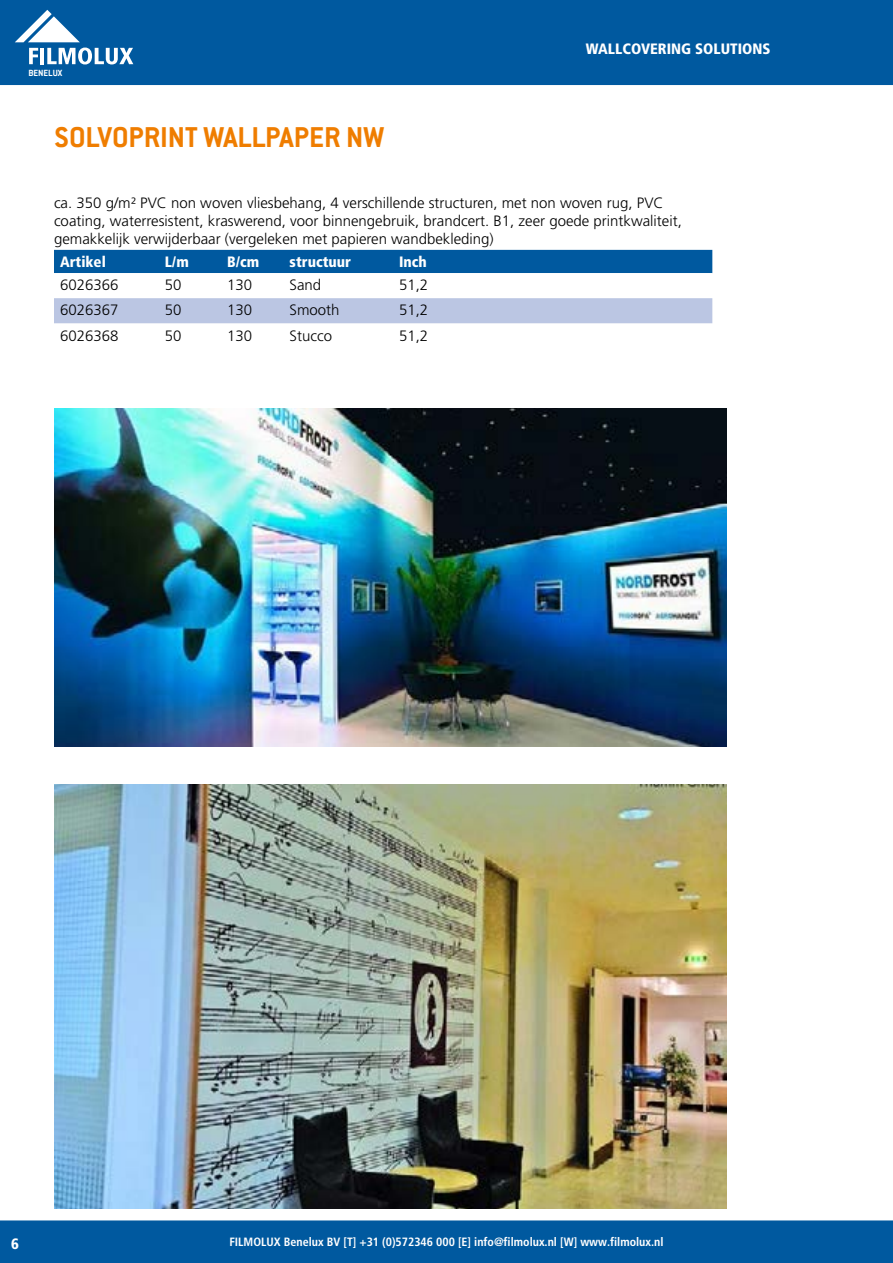
<style>
.page{position:relative;width:893px;height:1263px;background:#fff}
.page>*{position:absolute;margin:0;border:0;box-sizing:border-box;transform-origin:0 0}
.t1{font:700 31.5px "Conduit ITC Std";color:#ef7d00}
.t2{font:300 15px/18px "Frutiger LT Std";color:#000}
.t3{font:900 condensed 15px "Frutiger LT Std";color:#fff}
.t4{font:700 condensed 12px "Frutiger LT Pro";color:#fff}
.t5{font:700 9.75px "Conduit ITC Std";color:#fff}
</style>
<div class="page">
<div style="left:0;top:1220px;width:893px;height:43px;background:#00599f"></div>
<div style="left:0;top:0;width:893px;height:85px;background:#00599f"></div>
<svg style="left:29px;top:48px;width:9px;height:16px"></svg>
<hr style="left:40px;top:48px;width:4px;height:16px;background:#fff">
<svg style="left:47px;top:48px;width:86px;height:16px"></svg>
<svg style="left:15px;top:10px;width:65px;height:32px"></svg>
<div style="left:54px;top:250px;width:658px;height:23px;background:#00599f"></div>
<svg style="left:54px;top:323px;width:658px;height:1px"></svg>
<div style="left:54px;top:298px;width:658px;height:25px;background:#bbc6e3"></div>
<img style="left:54px;top:408px;width:672px;height:338px">
<img style="left:54px;top:784px;width:672px;height:425px">
<p class="t5" style="left:28px;top:67px;width:36px">BENELUX</p>
<h1 class="t1" style="left:54px;top:119px;width:332px">SOLVOPRINT WALLPAPER NW</h1>
<p class="t3" style="left:586px;top:40px;width:186px">WALLCOVERING SOLUTIONS</p>
<p class="t2" style="left:54px;top:194px;width:629px">ca. 350 g/m² PVC non woven vliesbehang, 4 verschillende structuren, met non woven rug, PVC coating, waterresistent, kraswerend, voor binnengebruik, brandcert. B1, zeer goede printkwaliteit, gemakkelijk verwijderbaar (vergeleken met papieren wandbekleding)</p>
<p class="t3" style="left:60px;top:253px;width:47px">Artikel</p>
<p class="t3" style="left:165px;top:253px;width:26px">L/m</p>
<p class="t3" style="left:227px;top:253px;width:34px">B/cm</p>
<p class="t3" style="left:290px;top:253px;width:63px">structuur</p>
<p class="t3" style="left:399px;top:253px;width:29px">Inch</p>
<p class="t2" style="left:60px;top:276px;width:60px">6026366</p>
<p class="t2" style="left:165px;top:276px;width:18px">50</p>
<p class="t2" style="left:227px;top:276px;width:27px">130</p>
<p class="t2" style="left:290px;top:276px;width:33px">Sand</p>
<p class="t2" style="left:399px;top:276px;width:31px">51,2</p>
<p class="t2" style="left:60px;top:301px;width:60px">6026367</p>
<p class="t2" style="left:165px;top:301px;width:18px">50</p>
<p class="t2" style="left:227px;top:301px;width:27px">130</p>
<p class="t2" style="left:290px;top:301px;width:52px">Smooth</p>
<p class="t2" style="left:399px;top:301px;width:31px">51,2</p>
<p class="t2" style="left:60px;top:327px;width:60px">6026368</p>
<p class="t2" style="left:165px;top:327px;width:18px">50</p>
<p class="t2" style="left:227px;top:327px;width:27px">130</p>
<p class="t2" style="left:290px;top:327px;width:44px">Stucco</p>
<p class="t2" style="left:399px;top:327px;width:31px">51,2</p>
<p class="t3" style="left:11px;top:1234px;width:9px">6</p>
<p class="t4" style="left:229px;top:1235px;width:436px">FILMOLUX Benelux BV [T] +31 (0)572346 000 [E] info@filmolux.nl [W] www.filmolux.nl</p>
</div>
